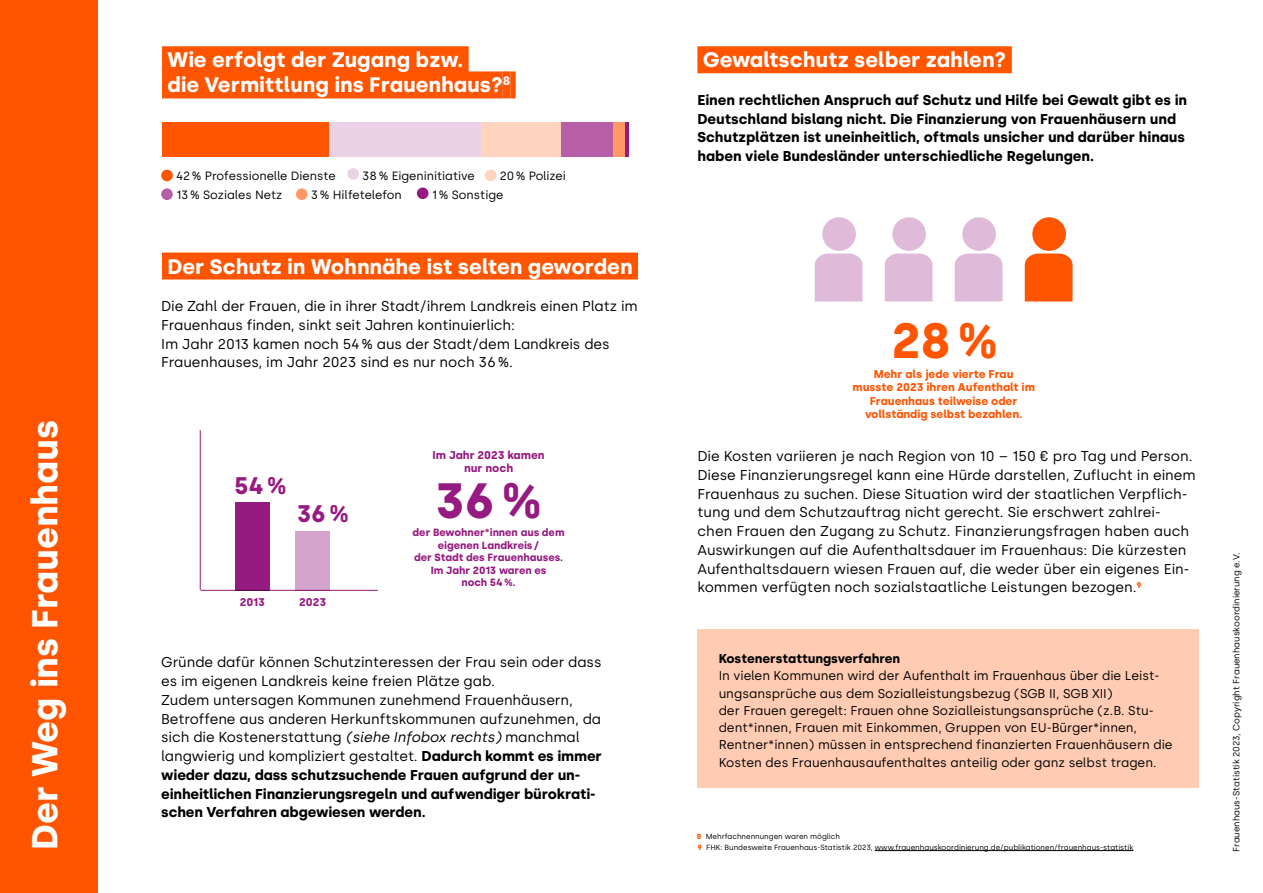
<style>
.page{position:relative;width:1263px;height:893px;background:#fff}
.page>*{position:absolute;margin:0;border:0;box-sizing:border-box;transform-origin:0 0}
.t1{font:700 49.5px "Silka";color:#ff5400}
.t2{font:700 49.5px "Silka";color:#961b80}
.t3{font:700 36px "Silka";color:#fff}
.t4{font:700 24px "Silka";color:#961b80}
.t5{font:700 21px/25.2px "Silka";color:#fff}
.t6{font:14.25px/18.8px "Silka";letter-spacing:-.005em;color:#000}
.t7{font:700 14.25px/18.8px "Silka";color:#000}
.t8{font:12.75px/17.2px "Silka";color:#000}
.t9{font:700 12.75px "Silka";color:#000}
.t10{font:12px "Silka";color:#000}
.t11{font:700 11.25px/13.5px "Silka";color:#ff5400;text-align:center}
.t12{font:700 11.25px/13.5px "Silka";color:#961b80;text-align:center}
.t13{font:700 10.5px/12.6px "Silka";color:#961b80;text-align:center}
.t14{font:9px "Silka";color:#000}
.t15{font:7.5px "Silka";color:#000}
.s1{font-style:italic}
.s2{font-weight:700}
.s3{font-weight:700;color:#ff5400}
</style>
<div class="page">
<hr style="left:875px;top:850px;width:258px;height:1px;background:#000">
<div style="left:0;top:0;width:98px;height:893px;background:#ff5400"></div>
<div style="left:162px;top:46px;width:307px;height:27px;background:#ff5400"></div>
<div style="left:162px;top:71px;width:341px;height:27px;background:#ff5400"></div>
<div style="left:503px;top:71px;width:7px;height:27px;background:#ff5400"></div>
<div style="left:510px;top:71px;width:6px;height:27px;background:#ff5400"></div>
<div style="left:162px;top:253px;width:476px;height:27px;background:#ff5400"></div>
<div style="left:697px;top:46px;width:315px;height:27px;background:#ff5400"></div>
<div style="left:955px;top:254px;width:47px;height:47px;background:#dfbbd9"></div>
<div style="left:962px;top:217px;width:34px;height:34px;background:#dfbbd9;border-radius:50%"></div>
<div style="left:885px;top:254px;width:47px;height:47px;background:#dfbbd9"></div>
<div style="left:892px;top:217px;width:34px;height:34px;background:#dfbbd9;border-radius:50%"></div>
<div style="left:815px;top:254px;width:47px;height:47px;background:#dfbbd9"></div>
<div style="left:822px;top:217px;width:34px;height:34px;background:#dfbbd9;border-radius:50%"></div>
<div style="left:1025px;top:254px;width:47px;height:47px;background:#ff5400"></div>
<div style="left:1032px;top:217px;width:34px;height:34px;background:#ff5400;border-radius:50%"></div>
<div style="left:697px;top:630px;width:502px;height:158px;background:#ffccb3"></div>
<div style="left:161px;top:170px;width:12px;height:11px;background:#ff5400;border-radius:50%"></div>
<div style="left:347px;top:168px;width:12px;height:12px;background:#ead1e6;border-radius:50%"></div>
<div style="left:485px;top:170px;width:11px;height:11px;background:#ffd4bf;border-radius:50%"></div>
<div style="left:161px;top:188px;width:12px;height:12px;background:#b65fa6;border-radius:50%"></div>
<div style="left:296px;top:188px;width:12px;height:12px;background:#ff9866;border-radius:50%"></div>
<div style="left:417px;top:187px;width:11px;height:12px;background:#961b80;border-radius:50%"></div>
<div style="left:162px;top:122px;width:167px;height:34px;background:#ff5400"></div>
<div style="left:329px;top:122px;width:152px;height:34px;background:#ead1e6"></div>
<div style="left:481px;top:122px;width:80px;height:34px;background:#ffd4bf"></div>
<div style="left:561px;top:122px;width:52px;height:34px;background:#b65fa6"></div>
<div style="left:613px;top:122px;width:12px;height:34px;background:#ff9866"></div>
<hr style="left:625px;top:122px;width:4px;height:34px;background:#961b80">
<div style="left:296px;top:532px;width:34px;height:59px;background:#d5a4cc"></div>
<div style="left:235px;top:502px;width:34px;height:89px;background:#961b80"></div>
<hr style="left:200px;top:430px;width:1px;height:160px;background:#961b80">
<hr style="left:201px;top:590px;width:177px;height:1px;background:#961b80">
<h2 class="t3" style="left:24px;top:850px;width:431px;rotate:-90deg">Der Weg ins Frauenhaus</h2>
<h3 class="t5" style="left:167px;top:47px;width:344px">Wie erfolgt der Zugang bzw.<br>die Vermittlung ins Frauenhaus?<sup>8</sup></h3>
<p class="t10" style="left:176px;top:168px;width:161px">42% Professionelle Dienste</p>
<p class="t10" style="left:362px;top:168px;width:114px">38% Eigeninitiative</p>
<p class="t10" style="left:500px;top:168px;width:67px">20% Polizei</p>
<p class="t10" style="left:176px;top:187px;width:108px">13% Soziales Netz</p>
<p class="t10" style="left:311px;top:187px;width:93px">3% Hilfetelefon</p>
<p class="t10" style="left:432px;top:187px;width:73px">1% Sonstige</p>
<h3 class="t5" style="left:167px;top:254px;width:467px">Der Schutz in Wohnnähe ist selten geworden</h3>
<p class="t6" style="left:161px;top:297px;width:478px">Die Zahl der Frauen, die in ihrer Stadt/ihrem Landkreis einen Platz im Frauenhaus finden, sinkt seit Jahren kontinuierlich:<br>Im Jahr 2013 kamen noch 54% aus der Stadt/dem Landkreis des Frauenhauses, im Jahr 2023 sind es nur noch 36%.</p>
<h3 class="t4" style="left:234px;top:471px;width:54px">54%</h3>
<h3 class="t4" style="left:297px;top:500px;width:54px">36%</h3>
<p class="t12" style="left:240px;top:596px;width:27px">2013</p>
<p class="t12" style="left:299px;top:596px;width:28px">2023</p>
<p class="t12" style="left:433px;top:448px;width:113px">Im Jahr 2023 kamen nur noch</p>
<h1 class="t2" style="left:435px;top:471px;width:109px">36%</h1>
<p class="t13" style="left:414px;top:539px;width:151px">eigenen Landkreis/<br>der Stadt des Frauenhauses.<br>Im Jahr 2013 waren es<br>noch 54%.</p>
<p class="t13" style="left:413px;top:526px;width:153px">der Bewohner*innen aus dem</p>
<p class="t6" style="left:161px;top:653px;width:442px">Gründe dafür können Schutzinteressen der Frau sein oder dass es im eigenen Landkreis keine freien Plätze gab.<br>Zudem untersagen Kommunen zunehmend Frauenhäusern, Betroffene aus anderen Herkunftskommunen aufzunehmen, da sich die Kostenerstattung <span class="s1">(siehe Infobox rechts)</span> manchmal langwierig und kompliziert gestaltet. <span class="s2">Dadurch kommt es immer wieder dazu, dass schutzsuchende Frauen aufgrund der un&shy;einheitlichen Finanzierungsregeln und aufwendiger bürokrati&shy;schen Verfahren abgewiesen werden.</span></p>
<h3 class="t5" style="left:703px;top:47px;width:305px">Gewaltschutz selber zahlen?</h3>
<p class="t7" style="left:697px;top:90px;width:491px">Einen rechtlichen Anspruch auf Schutz und Hilfe bei Gewalt gibt es in Deutschland bislang nicht. Die Finanzierung von Frauenhäusern und Schutzplätzen ist uneinheitlich, oftmals unsicher und darüber hinaus haben viele Bundesländer unterschiedliche Regelungen.</p>
<h1 class="t1" style="left:891px;top:311px;width:109px">28%</h1>
<p class="t11" style="left:852px;top:367px;width:184px">Mehr als jede vierte Frau musste 2023 ihren Aufenthalt im<br>Frauenhaus teilweise oder vollständig selbst bezahlen.</p>
<p class="t6" style="left:697px;top:447px;width:500px">Die Kosten variieren je nach Region von 10 – 150 € pro Tag und Person.<br>Diese Finanzierungsregel kann eine Hürde darstellen, Zuflucht in einem Frauenhaus zu suchen. Diese Situation wird der staatlichen Verpflich&shy;tung und dem Schutzauftrag nicht gerecht. Sie erschwert zahlrei&shy;chen Frauen den Zugang zu Schutz. Finanzierungsfragen haben auch Auswirkungen auf die Aufenthaltsdauer im Frauenhaus: Die kürzesten Aufenthaltsdauern wiesen Frauen auf, die weder über ein eigenes Ein&shy;kommen verfügten noch sozialstaatliche Leistungen bezogen.<sup>9</sup></p>
<p class="t9" style="left:719px;top:651px;width:183px">Kostenerstattungsverfahren</p>
<p class="t8" style="left:719px;top:667px;width:455px">In vielen Kommunen wird der Aufenthalt im Frauenhaus über die Leist&shy;ungsansprüche aus dem Sozialleistungsbezug (SGB II, SGB XII)<br>der Frauen geregelt: Frauen ohne Sozialleistungsansprüche (z.B. Stu&shy;dent*innen, Frauen mit Einkommen, Gruppen von EU-Bürger*innen, Rentner*innen) müssen in entsprechend finanzierten Frauenhäusern die Kosten des Frauenhausaufenthaltes anteilig oder ganz selbst tragen.</p>
<p class="t15" style="left:697px;top:832px;width:145px"><span class="s3">8</span> Mehrfachnennungen waren möglich</p>
<p class="t15" style="left:697px;top:843px;width:437px"><span class="s3">9</span> FHK: Bundesweite Frauenhaus-Statistik 2023, www.frauenhauskoordinierung.de/publikationen/frauenhaus-statistik</p>
<p class="t14" style="left:1231px;top:852px;width:301px;rotate:-90deg">Frauenhaus-Statistik 2023, Copyright Frauenhauskoordinierung e.V.</p>
</div>
